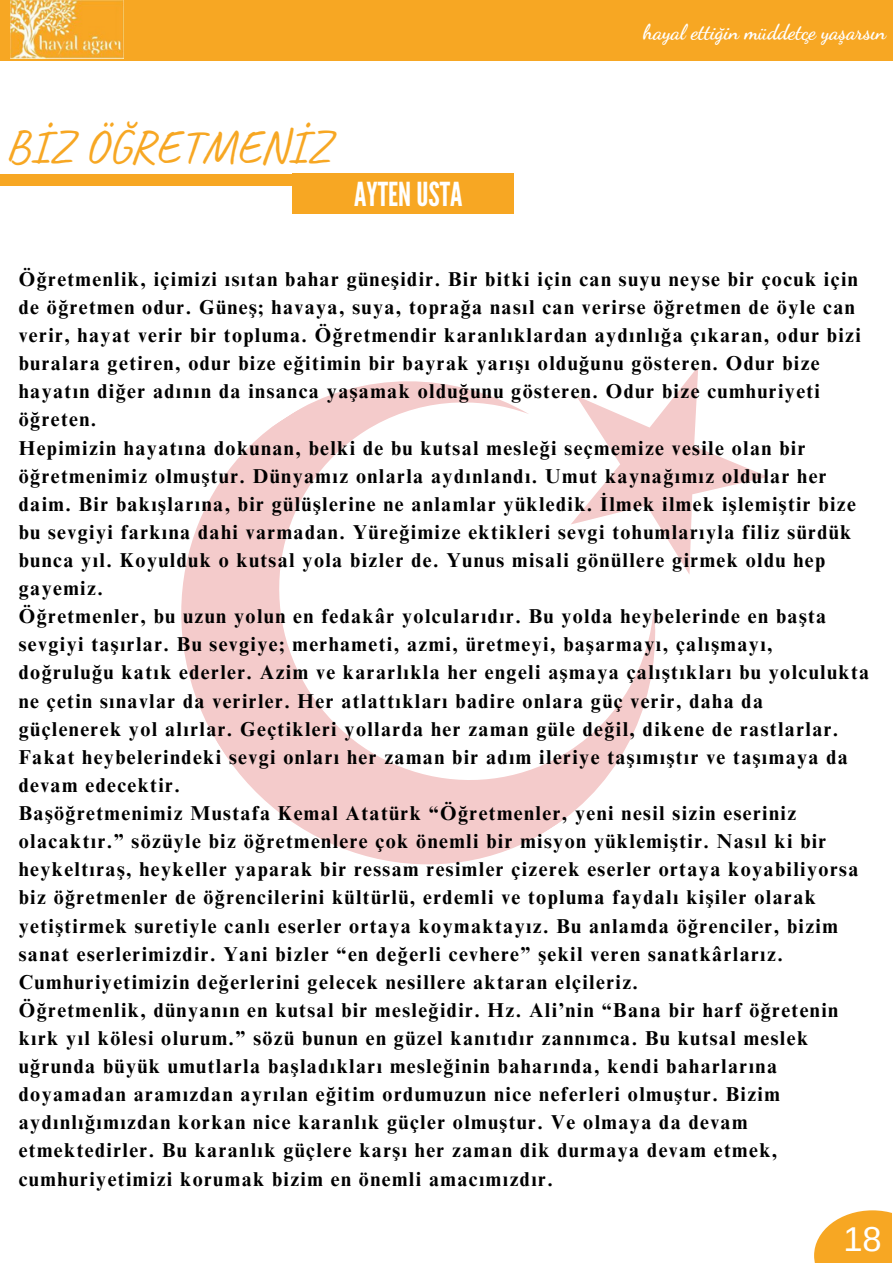
<style>
.page{position:relative;width:893px;height:1264px;background:#fff}
.page>*{position:absolute;margin:0;border:0;box-sizing:border-box;transform-origin:0 0}
.t1{font:46.8px "Caveat";color:#f7a723}
.t2{font:34.5px "Arimo";color:#fff}
.t3{font:33px "League Gothic";color:#fff}
.t4{font:700 21px "Dancing Script";color:#fff}
.t5{font:700 20.1px/28px "Times NRMT Pro";letter-spacing:.07em;color:#000}
</style>
<div class="page">
<svg style="left:181px;top:381px;width:475px;height:484px"></svg>
<svg style="left:513px;top:367px;width:255px;height:247px"></svg>
<div style="left:0;top:0;width:892px;height:61px;background:#f7a723"></div>
<img style="left:10px;top:1px;width:114px;height:57px">
<svg style="left:814px;top:1210px;width:77px;height:52px;background:#f8b444"></svg>
<div style="left:0;top:173px;width:513px;height:12px;background:#f7a723"></div>
<div style="left:292px;top:174px;width:221px;height:40px;background:#f7a723"></div>
<p class="t1" style="left:6px;top:117px;width:326px">BİZ ÖĞRETMENİZ</p>
<p class="t3" style="left:354px;top:175px;width:110px">AYTENUSTA</p>
<p class="t4" style="left:643px;top:20px;width:245px">hayal ettiğin müddetçe yaşarsın</p>
<p class="t5" style="left:19px;top:267px;width:843px">Öğretmenlik, içimizi ısıtan bahar güneşidir. Bir bitki için can suyu neyse bir çocuk için de öğretmen odur. Güneş; havaya, suya, toprağa nasıl can verirse öğretmen de öyle can verir, hayat verir bir topluma. Öğretmendir karanlıklardan aydınlığa çıkaran, odur bizi buralara getiren, odur bize eğitimin bir bayrak yarışı olduğunu gösteren. Odur bize hayatın diğer adının da insanca yaşamak olduğunu gösteren. Odur bize cumhuriyeti öğreten.</p>
<p class="t5" style="left:19px;top:436px;width:838px">Hepimizin hayatına dokunan, belki de bu kutsal mesleği seçmemize vesile olan bir öğretmenimiz olmuştur. Dünyamız onlarla aydınlandı. Umut kaynağımız oldular her daim. Bir bakışlarına, bir gülüşlerine ne anlamlar yükledik. İlmek ilmek işlemiştir bize bu sevgiyi farkına dahi varmadan. Yüreğimize ektikleri sevgi tohumlarıyla filiz sürdük bunca yıl. Koyulduk o kutsal yola bizler de. Yunus misali gönüllere girmek oldu hep gayemiz.</p>
<p class="t5" style="left:19px;top:605px;width:851px">Öğretmenler, bu uzun yolun en fedakâr yolcularıdır. Bu yolda heybelerinde en başta sevgiyi taşırlar. Bu sevgiye; merhameti, azmi, üretmeyi, başarmayı, çalışmayı, doğruluğu katık ederler. Azim ve kararlıkla her engeli aşmaya çalıştıkları bu yolculukta ne çetin sınavlar da verirler. Her atlattıkları badire onlara güç verir, daha da güçlenerek yol alırlar. Geçtikleri yollarda her zaman güle değil, dikene de rastlarlar.<br>Fakat heybelerindeki sevgi onları her zaman bir adım ileriye taşımıştır ve taşımaya da devam edecektir.</p>
<p class="t5" style="left:19px;top:801px;width:841px">Başöğretmenimiz Mustafa Kemal Atatürk “Öğretmenler, yeni nesil sizin eseriniz olacaktır.” sözüyle biz öğretmenlere çok önemli bir misyon yüklemiştir. Nasıl ki bir heykeltıraş, heykeller yaparak bir ressam resimler çizerek eserler ortaya koyabiliyorsa biz öğretmenler de öğrencilerini kültürlü, erdemli ve topluma faydalı kişiler olarak yetiştirmek suretiyle canlı eserler ortaya koymaktayız. Bu anlamda öğrenciler, bizim sanat eserlerimizdir. Yani bizler “en değerli cevhere” şekil veren sanatkârlarız.<br>Cumhuriyetimizin değerlerini gelecek nesillere aktaran elçileriz.</p>
<p class="t5" style="left:19px;top:998px;width:821px">Öğretmenlik, dünyanın en kutsal bir mesleğidir. Hz. Ali’nin “Bana bir harf öğretenin kırk yıl kölesi olurum.” sözü bunun en güzel kanıtıdır zannımca. Bu kutsal meslek uğrunda büyük umutlarla başladıkları mesleğinin baharında, kendi baharlarına doyamadan aramızdan ayrılan eğitim ordumuzun nice neferleri olmuştur. Bizim aydınlığımızdan korkan nice karanlık güçler olmuştur. Ve olmaya da devam etmektedirler. Bu karanlık güçlere karşı her zaman dik durmaya devam etmek, cumhuriyetimizi korumak bizim en önemli amacımızdır.</p>
<p class="t2" style="left:843px;top:1219px;width:40px">18</p>
</div>
